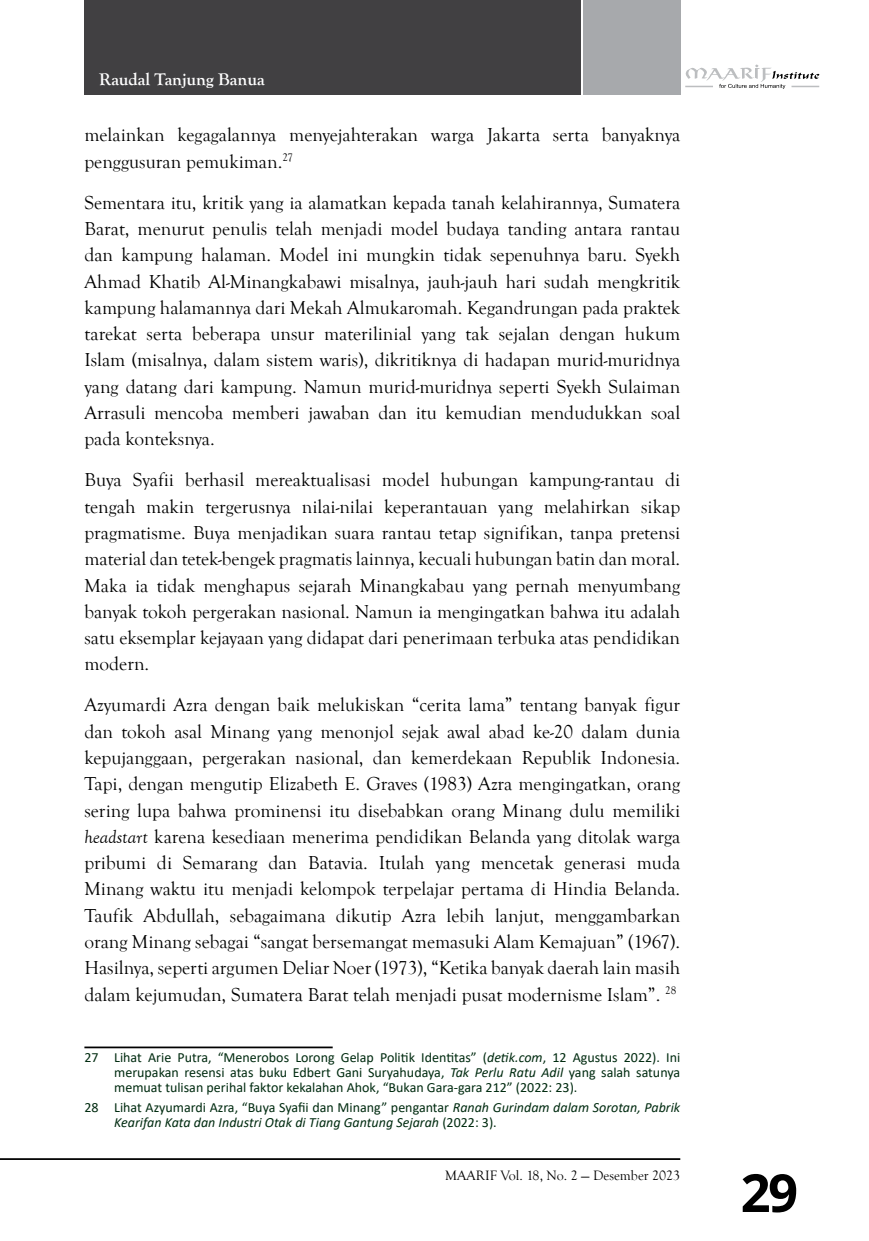
<style>
.page{position:relative;width:869px;height:1241px;background:#fff}
.page>*{position:absolute;margin:0;border:0;box-sizing:border-box;transform-origin:0 0}
.t1{font:700 52.5px "Open Sans";color:#000}
.t2{font:19.25px/26.2px "Goudy Old Style T";color:#000;text-align:justify}
.t3{font:700 17.5px "Goudy Old Style T";color:#fff}
.t4{font:14px/14.9px "Calibri";color:#002b10;text-align:justify}
.t5{font:italic 14px/14.9px "Calibri";color:#002b10}
.t6{font:14px "Goudy Old Style T";color:#000}
.s1{font-style:italic}
.s2{font-style:normal}
</style>
<div class="page">
<div style="left:582px;top:0;width:98px;height:94px;background:#a7a9ac"></div>
<hr style="left:0;top:1157px;width:680px;height:2px;background:#000">
<div style="left:84px;top:0;width:496px;height:94px;background:#414042"></div>
<svg style="left:685px;top:64px;width:133px;height:25px"></svg>
<hr style="left:84px;top:1046px;width:248px;height:2px;background:#000">
<p class="t3" style="left:99px;top:69px;width:167px">Raudal Tanjung Banua</p>
<p class="t2" style="left:84px;top:122px;width:597px">melainkan kegagalannya menyejahterakan warga Jakarta serta banyaknya penggusuran pemukiman.<sup>27</sup></p>
<p class="t2" style="left:84px;top:190px;width:597px">Sementara itu, kritik yang ia alamatkan kepada tanah kelahirannya, Sumatera Barat, menurut penulis telah menjadi model budaya tanding antara rantau dan kampung halaman. Model ini mungkin tidak sepenuhnya baru. Syekh Ahmad Khatib Al-Minangkabawi misalnya, jauh-jauh hari sudah mengkritik kampung halamannya dari Mekah Almukaromah. Kegandrungan pada praktek tarekat serta beberapa unsur materilinial yang tak sejalan dengan hukum Islam (misalnya, dalam sistem waris), dikritiknya di hadapan murid-muridnya yang datang dari kampung. Namun murid-muridnya seperti Syekh Sulaiman Arrasuli mencoba memberi jawaban dan itu kemudian mendudukkan soal pada konteksnya.</p>
<p class="t2" style="left:84px;top:467px;width:597px">Buya Syafii berhasil mereaktualisasi model hubungan kampung-rantau di tengah makin tergerusnya nilai-nilai keperantauan yang melahirkan sikap pragmatisme. Buya menjadikan suara rantau tetap signifikan, tanpa pretensi material dan tetek-bengek pragmatis lainnya, kecuali hubungan batin dan moral.<br>Maka ia tidak menghapus sejarah Minangkabau yang pernah menyumbang banyak tokoh pergerakan nasional. Namun ia mengingatkan bahwa itu adalah satu eksemplar kejayaan yang didapat dari penerimaan terbuka atas pendidikan modern.</p>
<p class="t2" style="left:84px;top:692px;width:597px">Azyumardi Azra dengan baik melukiskan “cerita lama” tentang banyak figur dan tokoh asal Minang yang menonjol sejak awal abad ke-20 dalam dunia kepujanggaan, pergerakan nasional, dan kemerdekaan Republik Indonesia.<br>Tapi, dengan mengutip Elizabeth E. Graves (1983) Azra mengingatkan, orang sering lupa bahwa prominensi itu disebabkan orang Minang dulu memiliki <span class="s1">headstart</span> karena kesediaan menerima pendidikan Belanda yang ditolak warga pribumi di Semarang dan Batavia. Itulah yang mencetak generasi muda Minang waktu itu menjadi kelompok terpelajar pertama di Hindia Belanda.<br>Taufik Abdullah, sebagaimana dikutip Azra lebih lanjut, menggambarkan orang Minang sebagai “sangat bersemangat memasuki Alam Kemajuan” (1967).<br>Hasilnya, seperti argumen Deliar Noer (1973), “Ketika banyak daerah lain masih dalam kejumudan, Sumatera Barat telah menjadi pusat modernisme Islam”. <sup>28</sup></p>
<p class="t4" style="left:114px;top:1049px;width:567px;text-indent:-30px">27 Lihat Arie Putra, “Menerobos Lorong Gelap Politik Identitas” (<span class="s1">detik.com</span>, 12 Agustus 2022). Ini merupakan resensi atas buku Edbert Gani Suryahudaya, <span class="s1">Tak Perlu Ratu Adil</span> yang salah satunya memuat tulisan perihal faktor kekalahan Ahok, “Bukan Gara-gara 212” (2022: 23).</p>
<p class="t5" style="left:114px;top:1098px;width:567px;text-indent:-30px"><span class="s2">28 Lihat Azyumardi Azra, “Buya Syafii dan Minang” pengantar</span> Ranah Gurindam dalam Sorotan, Pabrik<br>Kearifan Kata dan Industri Otak di Tiang Gantung Sejarah <span class="s2">(2022: 3).</span></p>
<p class="t6" style="left:445px;top:1167px;width:236px">MAARIF Vol. 18, No. 2 — Desember 2023</p>
<h1 class="t1" style="left:740px;top:1156px;width:59px">29</h1>
</div>
